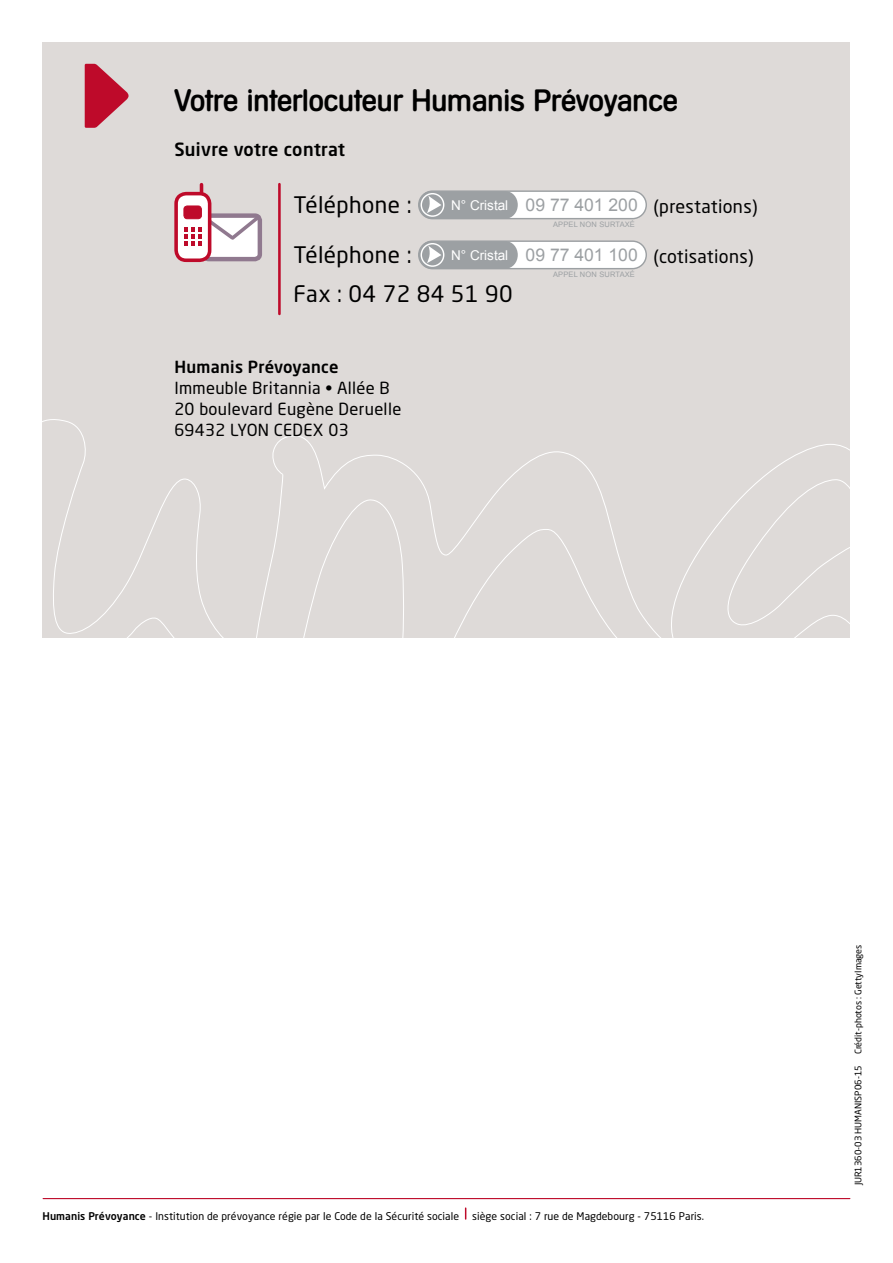
<style>
.page{position:relative;width:893px;height:1263px;background:#fff}
.page>*{position:absolute;margin:0;border:0;box-sizing:border-box;transform-origin:0 0}
.t1{font:500 30px "Mercedes";color:#000}
.t2{font:22.5px "Neo Sans Std";letter-spacing:.02em;color:#000}
.t3{font:18px "Neo Sans Std";letter-spacing:.02em;color:#000}
.t4{font:500 18px "Neo Sans Std";letter-spacing:.005em;color:#000}
.t5{font:17.55px "Arial";color:#9ca0a3}
.t6{font:16.5px/21px "Neo Sans Std";letter-spacing:.02em;color:#000}
.t7{font:500 16.5px "Neo Sans Std";letter-spacing:.02em;color:#000}
.t8{font:10.5px "Neo Sans Std";letter-spacing:.005em;color:#000}
.t9{font:9px "Neo Sans Std";color:#000}
.t10{font:7.5px "Arial";letter-spacing:.02em;color:#9ca0a3}
.s1{font-size:13.5px;color:#fff}
.s2{font-weight:500}
</style>
<div class="page">
<div style="left:42px;top:43px;width:808px;height:595px;background:#dedad8"></div>
<svg style="left:42px;top:419px;width:182px;height:219px"></svg>
<svg style="left:271px;top:435px;width:579px;height:203px"></svg>
<svg style="left:85px;top:64px;width:44px;height:64px"></svg>
<div style="left:419px;top:191px;width:227px;height:28px;background:#fff;border-radius:14px"></div>
<div style="left:418px;top:190px;width:229px;height:29px;border:1px solid #9ca0a3;border-radius:14px"></div>
<div style="left:419px;top:191px;width:99px;height:28px;background:#9ca0a3;border-radius:13px"></div>
<svg style="left:421px;top:194px;width:23px;height:22px"></svg>
<div style="left:421px;top:193px;width:23px;height:24px;border:1px solid #fff;border-radius:50%"></div>
<svg style="left:427px;top:196px;width:14px;height:17px"></svg>
<div style="left:419px;top:241px;width:227px;height:28px;background:#fff;border-radius:14px"></div>
<div style="left:418px;top:240px;width:229px;height:29px;border:1px solid #9ca0a3;border-radius:14px"></div>
<div style="left:419px;top:241px;width:99px;height:28px;background:#9ca0a3;border-radius:13px"></div>
<svg style="left:421px;top:244px;width:23px;height:22px"></svg>
<div style="left:421px;top:243px;width:23px;height:24px;border:1px solid #fff;border-radius:50%"></div>
<svg style="left:427px;top:246px;width:14px;height:17px"></svg>
<div style="left:204px;top:216px;width:56px;height:43px;background:#fff;border-radius:5px"></div>
<div style="left:202px;top:213px;width:60px;height:48px;border:4px solid #90798f;border-radius:5px"></div>
<div style="left:176px;top:194px;width:34px;height:66px;background:#fff;border-radius:10px"></div>
<div style="left:174px;top:192px;width:37px;height:70px;border:4px solid #be0a2a;border-radius:10px"></div>
<svg style="left:200px;top:185px;width:3px;height:8px"></svg>
<div style="left:184px;top:206px;width:17px;height:13px;background:#be0a2a;border-radius:3px"></div>
<div style="left:183px;top:206px;width:19px;height:13px;border:1px solid #be0a2a;border-radius:3px"></div>
<svg style="left:184px;top:212px;width:78px;height:33px"></svg>
<hr style="left:278px;top:184px;width:3px;height:130px;background:#be0a2a">
<hr style="left:43px;top:1198px;width:807px;height:1px;background:#be0a2a">
<h1 class="t1" style="left:174px;top:83px;width:505px">Votre interlocuteur Humanis Prévoyance</h1>
<h3 class="t4" style="left:174px;top:138px;width:172px">Suivre votre contrat</h3>
<h2 class="t2" style="left:293px;top:191px;width:120px">Téléphone :</h2>
<h3 class="t5" style="left:451px;top:195px;width:188px"><span class="s1">N° Cristal</span> 09 77 401 200</h3>
<p class="t10" style="left:553px;top:220px;width:83px">APPEL NON SURTAXÉ</p>
<h3 class="t3" style="left:653px;top:195px;width:106px">(prestations)</h3>
<h2 class="t2" style="left:293px;top:241px;width:120px">Téléphone :</h2>
<h3 class="t5" style="left:451px;top:245px;width:188px"><span class="s1">N° Cristal</span> 09 77 401 100</h3>
<p class="t10" style="left:553px;top:271px;width:83px">APPEL NON SURTAXÉ</p>
<h2 class="t2" style="left:293px;top:280px;width:221px">Fax : 04 72 84 51 90</h2>
<h3 class="t3" style="left:653px;top:245px;width:102px">(cotisations)</h3>
<h3 class="t7" style="left:174px;top:357px;width:166px">Humanis Prévoyance</h3>
<h3 class="t6" style="left:174px;top:377px;width:228px">Immeuble Britannia • Allée B<br>20 boulevard Eugène Deruelle<br>69432 LYON CEDEX 03</h3>
<p class="t8" style="left:43px;top:1209px;width:418px"><span class="s2">Humanis Prévoyance</span> - Institution de prévoyance régie par le Code de la Sécurité sociale</p>
<p class="t8" style="left:472px;top:1209px;width:233px">siège social : 7 rue de Magdebourg - 75116 Paris.</p>
<p class="t9" style="left:853px;top:1185px;width:242px;rotate:-90deg">JUR1360-03 HUMANISP06-15 Crédit-photos : GettyImages</p>
</div>
